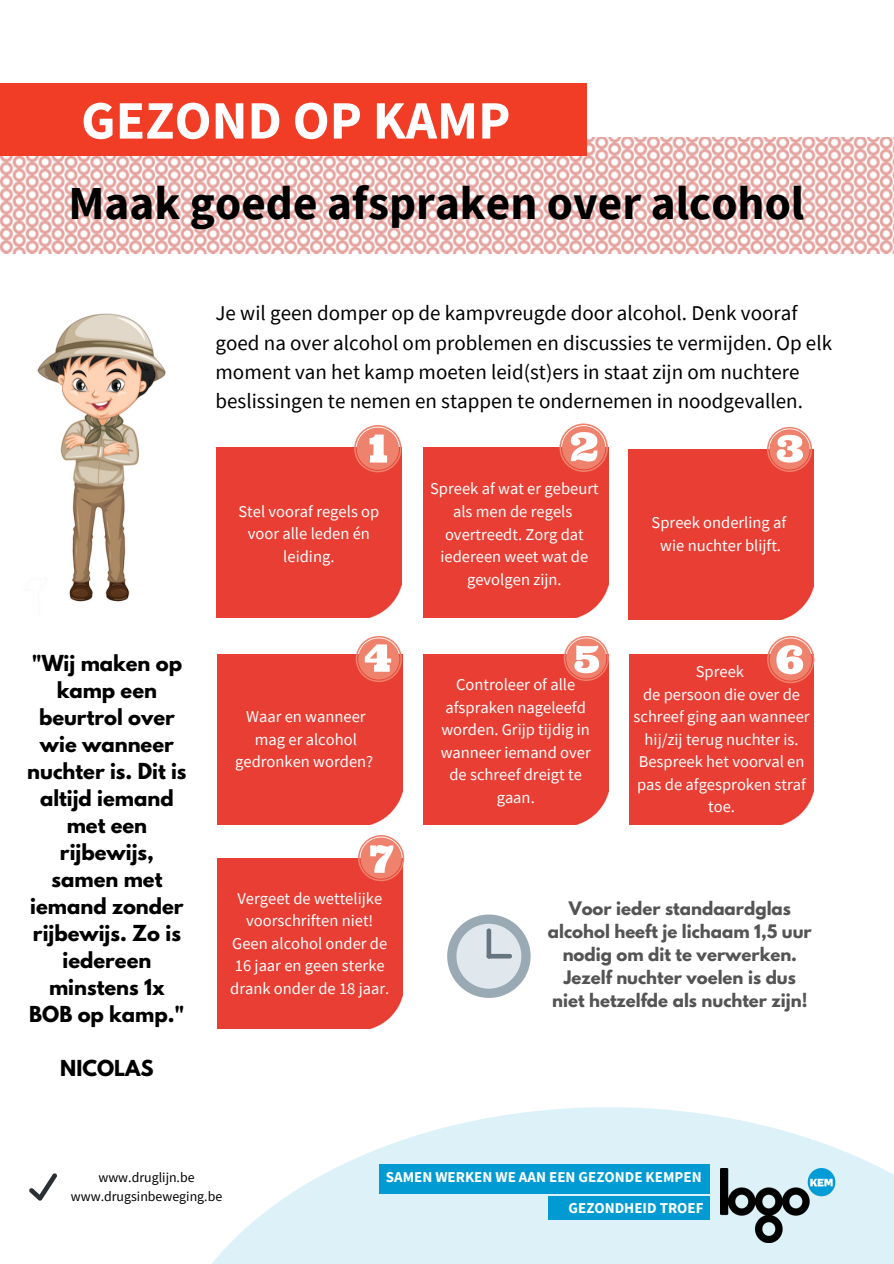
<style>
.page{position:relative;width:894px;height:1264px;background:#fff}
.page>*{position:absolute;margin:0;border:0;box-sizing:border-box;transform-origin:0 0}
.t1{font:700 54px "Source Sans Pro";color:#fff}
.t2{font:700 47.25px "Source Sans Pro";color:#000}
.t3{font:21px/29.2px "Source Sans Pro";color:#000}
.t4{font:700 19.5px/27px "League Spartan";color:#000;text-align:center}
.t5{font:16.5px/22.5px "Source Sans Pro";color:#fff;text-align:center}
.t6{font:700 16.5px/23px "League Spartan";color:#545454;text-align:center}
.t7{font:16.5px/22.5px "Source Sans Pro";color:#fefeff;text-align:center}
.t8{font:700 15px/30.3px "Source Sans Pro";color:#fff;text-align:right}
.t9{font:13.8px/18.9px "Source Sans Pro";color:#000;text-align:center}
</style>
<div class="page">
<svg style="left:213px;top:1107px;width:680px;height:156px;fill:#dcf1f8"></svg>
<div style="left:379px;top:1163px;width:330px;height:30px;background:#009bd2"></div>
<div style="left:548px;top:1196px;width:161px;height:23px;background:#009bd2"></div>
<img style="left:0;top:137px;width:893px;height:116px">
<div style="left:0;top:83px;width:586px;height:73px;background:#f13d26"></div>
<div style="left:216px;top:448px;width:185px;height:170px;background:#e83e33"></div>
<div style="left:423px;top:448px;width:185px;height:170px;background:#e83e33"></div>
<div style="left:217px;top:654px;width:185px;height:170px;background:#e83e33"></div>
<div style="left:423px;top:654px;width:185px;height:170px;background:#e83e33"></div>
<div style="left:629px;top:654px;width:184px;height:170px;background:#e83e33"></div>
<div style="left:628px;top:449px;width:184px;height:170px;background:#e83e33"></div>
<div style="left:217px;top:858px;width:185px;height:170px;background:#e83e33"></div>
<svg style="left:447px;top:914px;width:83px;height:83px"></svg>
<div style="left:486px;top:928px;width:5px;height:30px;background:#66757f;border-radius:2px"></div>
<div style="left:486px;top:953px;width:26px;height:5px;background:#66757f;border-radius:2px"></div>
<svg style="left:29px;top:1173px;width:28px;height:27px"></svg>
<svg style="left:354px;top:425px;width:47px;height:47px"></svg>
<svg style="left:559px;top:423px;width:48px;height:49px"></svg>
<svg style="left:766px;top:427px;width:45px;height:45px"></svg>
<svg style="left:355px;top:636px;width:47px;height:46px"></svg>
<svg style="left:563px;top:636px;width:45px;height:45px"></svg>
<svg style="left:766px;top:636px;width:48px;height:47px"></svg>
<svg style="left:358px;top:835px;width:46px;height:46px"></svg>
<img style="left:37px;top:313px;width:129px;height:289px">
<img style="left:720px;top:1168px;width:115px;height:74px">
<h1 class="t1" style="left:81px;top:85px;width:430px">GEZOND OP KAMP</h1>
<h2 class="t2" style="left:68px;top:173px;width:737px">Maak goede afspraken over alcohol</h2>
<p class="t3" style="left:215px;top:298px;width:618px">Je wil geen domper op de kampvreugde door alcohol. Denk vooraf goed na over alcohol om problemen en discussies te vermijden. Op elk moment van het kamp moeten leid(st)ers in staat zijn om nuchtere beslissingen te nemen en stappen te ondernemen in noodgevallen.</p>
<p class="t4" style="left:27px;top:652px;width:161px">"Wij maken op kamp een beurtrol over wie wanneer nuchter is. Dit is altijd iemand met een rijbewijs, samen met iemand zonder rijbewijs. Zo is iedereen minstens 1x<br>BOB op kamp."</p>
<p class="t4" style="left:60px;top:1056px;width:95px">NICOLAS</p>
<p class="t5" style="left:430px;top:477px;width:170px">Spreek af wat er gebeurt als men de regels overtreedt. Zorg dat iedereen weet wat de gevolgen zijn.</p>
<p class="t5" style="left:238px;top:500px;width:142px">Stel vooraf regels op voor alle leden én leiding.</p>
<p class="t5" style="left:651px;top:511px;width:136px">Spreek onderling af wie nuchter blijft.</p>
<p class="t5" style="left:235px;top:705px;width:139px">Waar en wanneer mag er alcohol gedronken worden?</p>
<p class="t5" style="left:230px;top:886px;width:160px">Vergeet de wettelijke voorschriften niet!<br>Geen alcohol onder de<br>16 jaar en geen sterke drank onder de 18 jaar.</p>
<p class="t5" style="left:440px;top:673px;width:151px">Controleer of alle afspraken nageleefd worden. Grijp tijdig in wanneer iemand over de schreef dreigt te gaan.</p>
<p class="t7" style="left:633px;top:660px;width:177px">Spreek<br>de persoon die over de schreef ging aan wanneer hij/zij terug nuchter is.<br>Bespreek het voorval en pas de afgesproken straf toe.</p>
<p class="t6" style="left:547px;top:899px;width:265px">Voor ieder standaardglas alcohol heeft je lichaam 1,5 uur nodig om dit te verwerken.<br>Jezelf nuchter voelen is dus niet hetzelfde als nuchter zijn!</p>
<p class="t9" style="left:71px;top:1167px;width:153px">www.druglijn.be www.drugsinbeweging.be</p>
<p class="t8" style="left:385px;top:1161px;width:319px">SAMEN WERKEN WE AAN EEN GEZONDE KEMPEN<br>GEZONDHEID TROEF</p>
</div>
